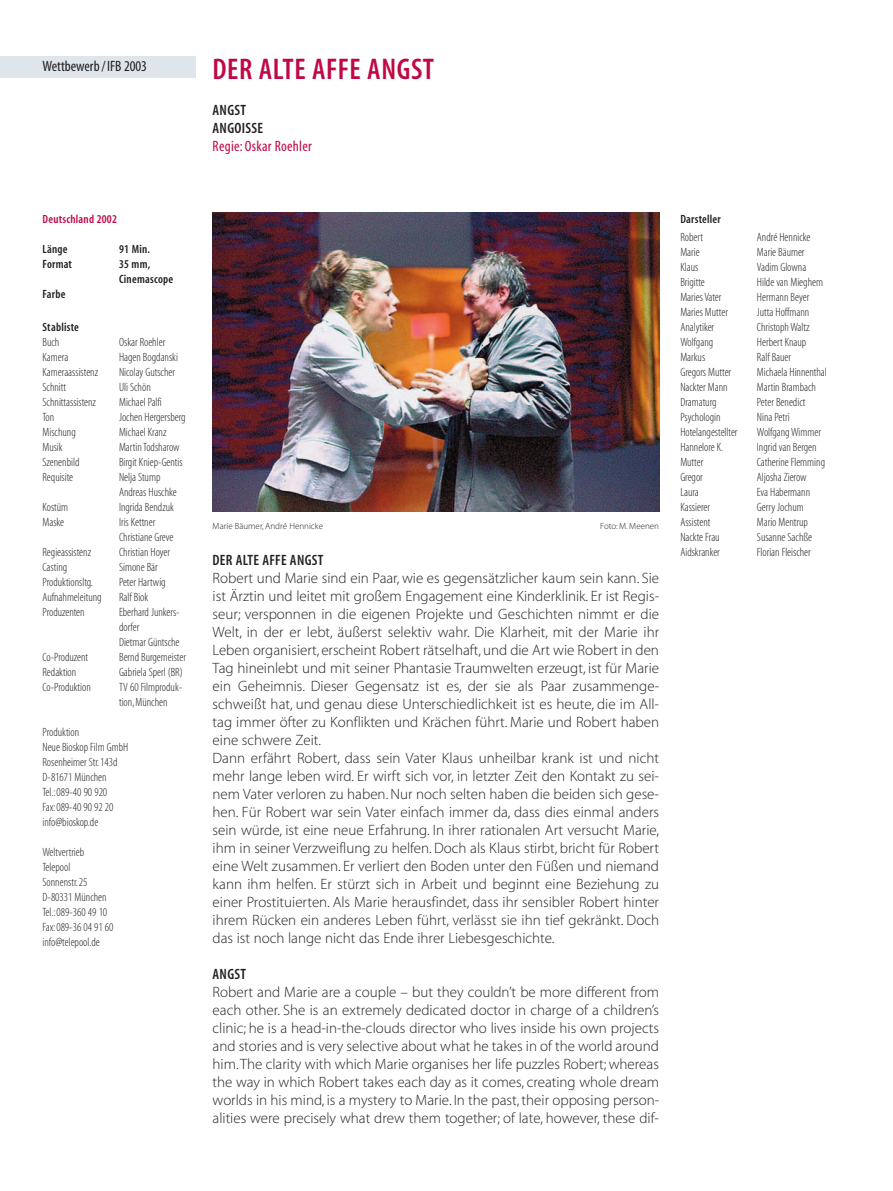
<style>
.page{position:relative;width:893px;height:1191px;background:#fff}
.page>*{position:absolute;margin:0;border:0;box-sizing:border-box;transform-origin:0 0}
.t1{font:30px "Myriad MM 565 300";letter-spacing:.02em;color:#c00844}
.t2{font:15px/18px "Myriad MM 215 600";color:#231f20}
.t3{font:15px/18px "Myriad MM 565 300";letter-spacing:.02em;color:#231f20}
.t4{font:15px "Myriad MM 400 300";letter-spacing:.02em;color:#c00844}
.t5{font:15px "Myriad MM 400 300";color:#231f20}
.t6{font:12px/15px "Myriad MM 215 300";color:#231f20}
.t7{font:12px/15px "Myriad MM 565 300";letter-spacing:.02em;color:#231f20}
.t8{font:12px "Myriad MM 565 300";letter-spacing:.02em;color:#c00844}
.t9{font:9px "Myriad MM 215 600";color:#231f20}
</style>
<div class="page">
<img style="left:213px;top:213px;width:446px;height:298px">
<div style="left:0;top:57px;width:196px;height:21px;background:#dee6eb"></div>
<p class="t5" style="left:43px;top:61px;width:106px">Wettbewerb /IFB 2003</p>
<p class="t8" style="left:43px;top:215px;width:76px">Deutschland 2002</p>
<p class="t7" style="left:43px;top:242px;width:27px">Länge</p>
<p class="t7" style="left:119px;top:242px;width:33px">91 Min.</p>
<p class="t7" style="left:43px;top:257px;width:31px">Format</p>
<p class="t7" style="left:119px;top:257px;width:56px">35 mm,<br>Cinemascope</p>
<p class="t7" style="left:43px;top:287px;width:24px">Farbe</p>
<p class="t7" style="left:43px;top:320px;width:38px">Stabliste</p>
<p class="t6" style="left:43px;top:335px;width:18px">Buch</p>
<p class="t6" style="left:119px;top:335px;width:48px">Oskar Roehler</p>
<p class="t6" style="left:43px;top:350px;width:27px">Kamera</p>
<p class="t6" style="left:119px;top:350px;width:61px">Hagen Bogdanski</p>
<p class="t6" style="left:43px;top:365px;width:57px">Kameraassistenz</p>
<p class="t6" style="left:119px;top:365px;width:58px">Nicolay Gutscher</p>
<p class="t6" style="left:43px;top:380px;width:25px">Schnitt</p>
<p class="t6" style="left:119px;top:380px;width:33px">Uli Schön</p>
<p class="t6" style="left:43px;top:395px;width:55px">Schnittassistenz</p>
<p class="t6" style="left:119px;top:395px;width:44px">Michael Palfi</p>
<p class="t6" style="left:43px;top:410px;width:13px">Ton</p>
<p class="t6" style="left:119px;top:410px;width:68px">Jochen Hergersberg</p>
<p class="t6" style="left:43px;top:425px;width:35px">Mischung</p>
<p class="t6" style="left:119px;top:425px;width:49px">Michael Kranz</p>
<p class="t6" style="left:43px;top:440px;width:22px">Musik</p>
<p class="t6" style="left:119px;top:440px;width:62px">Martin Todsharow</p>
<p class="t6" style="left:43px;top:455px;width:38px">Szenenbild</p>
<p class="t6" style="left:119px;top:455px;width:65px">Birgit Kniep-Gentis</p>
<p class="t6" style="left:43px;top:470px;width:32px">Requisite</p>
<p class="t6" style="left:119px;top:470px;width:59px">Nelja Stump<br>Andreas Huschke</p>
<p class="t6" style="left:43px;top:500px;width:27px">Kostüm</p>
<p class="t6" style="left:119px;top:500px;width:56px">Ingrida Bendzuk</p>
<p class="t6" style="left:43px;top:515px;width:23px">Maske</p>
<p class="t6" style="left:119px;top:515px;width:56px">Iris Kettner<br>Christiane Greve</p>
<p class="t6" style="left:43px;top:545px;width:50px">Regieassistenz</p>
<p class="t6" style="left:119px;top:545px;width:53px">Christian Hoyer</p>
<p class="t6" style="left:43px;top:560px;width:26px">Casting</p>
<p class="t6" style="left:119px;top:560px;width:40px">Simone Bär</p>
<p class="t6" style="left:43px;top:575px;width:52px">Produktionsltg.</p>
<p class="t6" style="left:119px;top:575px;width:48px">Peter Hartwig</p>
<p class="t6" style="left:43px;top:590px;width:61px">Aufnahmeleitung</p>
<p class="t6" style="left:119px;top:590px;width:31px">Ralf Biok</p>
<p class="t6" style="left:43px;top:605px;width:44px">Produzenten</p>
<p class="t6" style="left:119px;top:605px;width:62px">Eberhard Junkers&shy;dorfer<br>Dietmar Güntsche</p>
<p class="t6" style="left:43px;top:650px;width:47px">Co-Produzent</p>
<p class="t6" style="left:119px;top:650px;width:68px">Bernd Burgemeister</p>
<p class="t6" style="left:43px;top:665px;width:35px">Redaktion</p>
<p class="t6" style="left:119px;top:665px;width:65px">Gabriela Sperl (BR)</p>
<p class="t6" style="left:43px;top:680px;width:50px">Co-Produktion</p>
<p class="t6" style="left:119px;top:680px;width:65px">TV 60 Filmproduk&shy;tion,München</p>
<p class="t6" style="left:43px;top:725px;width:87px">Produktion<br>Neue Bioskop Film GmbH<br>Rosenheimer Str.143d<br>D-81671 München<br>Tel.:089-40 90 920<br>Fax:089-40 90 92 20 info@bioskop.de</p>
<p class="t6" style="left:43px;top:845px;width:72px">Weltvertrieb<br>Telepool<br>Sonnenstr.25<br>D-80331 München<br>Tel.:089-360 49 10<br>Fax:089-36 04 91 60 info@telepool.de</p>
<h1 class="t1" style="left:213px;top:58px;width:223px">DER ALTE AFFE ANGST</h1>
<p class="t3" style="left:213px;top:102px;width:52px">ANGST<br>ANGOISSE</p>
<p class="t4" style="left:213px;top:140px;width:101px">Regie: Oskar Roehler</p>
<p class="t9" style="left:213px;top:522px;width:112px">Marie Bäumer, André Hennicke</p>
<p class="t9" style="left:600px;top:522px;width:60px">Foto: M. Meenen</p>
<p class="t3" style="left:213px;top:552px;width:112px">DER ALTE AFFE ANGST</p>
<p class="t2" style="left:213px;top:570px;width:448px">Robert und Marie sind ein Paar, wie es gegensätzlicher kaum sein kann. Sie ist Ärztin und leitet mit großem Engagement eine Kinderklinik. Er ist Regis&shy;seur; versponnen in die eigenen Projekte und Geschichten nimmt er die Welt, in der er lebt, äußerst selektiv wahr. Die Klarheit, mit der Marie ihr Leben organisiert, erscheint Robert rätselhaft, und die Art wie Robert in den Tag hineinlebt und mit seiner Phantasie Traumwelten erzeugt, ist für Marie ein Geheimnis. Dieser Gegensatz ist es, der sie als Paar zusammenge&shy;schweißt hat, und genau diese Unterschiedlichkeit ist es heute, die im All&shy;tag immer öfter zu Konflikten und Krächen führt. Marie und Robert haben eine schwere Zeit.<br>Dann erfährt Robert, dass sein Vater Klaus unheilbar krank ist und nicht mehr lange leben wird. Er wirft sich vor, in letzter Zeit den Kontakt zu sei&shy;nem Vater verloren zu haben. Nur noch selten haben die beiden sich gese&shy;hen. Für Robert war sein Vater einfach immer da, dass dies einmal anders sein würde, ist eine neue Erfahrung. In ihrer rationalen Art versucht Marie, ihm in seiner Verzweiflung zu helfen. Doch als Klaus stirbt, bricht für Robert eine Welt zusammen. Er verliert den Boden unter den Füßen und niemand kann ihm helfen. Er stürzt sich in Arbeit und beginnt eine Beziehung zu einer Prostituierten. Als Marie herausfindet, dass ihr sensibler Robert hinter ihrem Rücken ein anderes Leben führt, verlässt sie ihn tief gekränkt. Doch das ist noch lange nicht das Ende ihrer Liebesgeschichte.</p>
<p class="t3" style="left:213px;top:966px;width:35px">ANGST</p>
<p class="t2" style="left:213px;top:984px;width:448px;text-align:justify">Robert and Marie are a couple – but they couldn’t be more different from each other. She is an extremely dedicated doctor in charge of a children’s clinic; he is a head-in-the-clouds director who lives inside his own projects and stories and is very selective about what he takes in of the world around him.The clarity with which Marie organises her life puzzles Robert; whereas the way in which Robert takes each day as it comes, creating whole dream worlds in his mind, is a mystery to Marie. In the past, their opposing person&shy;alities were precisely what drew them together; of late, however, these dif-</p>
<p class="t7" style="left:680px;top:212px;width:42px">Darsteller</p>
<p class="t6" style="left:680px;top:230px;width:24px">Robert</p>
<p class="t6" style="left:757px;top:230px;width:55px">André Hennicke</p>
<p class="t6" style="left:680px;top:245px;width:21px">Marie</p>
<p class="t6" style="left:757px;top:245px;width:49px">Marie Bäumer</p>
<p class="t6" style="left:680px;top:260px;width:19px">Klaus</p>
<p class="t6" style="left:757px;top:260px;width:51px">Vadim Glowna</p>
<p class="t6" style="left:680px;top:275px;width:26px">Brigitte</p>
<p class="t6" style="left:757px;top:275px;width:68px">Hilde van Mieghem</p>
<p class="t6" style="left:680px;top:290px;width:43px">Maries Vater</p>
<p class="t6" style="left:757px;top:290px;width:54px">Hermann Beyer</p>
<p class="t6" style="left:680px;top:305px;width:49px">Maries Mutter</p>
<p class="t6" style="left:757px;top:305px;width:54px">Jutta Hoffmann</p>
<p class="t6" style="left:680px;top:320px;width:35px">Analytiker</p>
<p class="t6" style="left:757px;top:320px;width:54px">Christoph Waltz</p>
<p class="t6" style="left:680px;top:335px;width:34px">Wolfgang</p>
<p class="t6" style="left:757px;top:335px;width:51px">Herbert Knaup</p>
<p class="t6" style="left:680px;top:350px;width:26px">Markus</p>
<p class="t6" style="left:757px;top:350px;width:36px">Ralf Bauer</p>
<p class="t6" style="left:680px;top:365px;width:52px">Gregors Mutter</p>
<p class="t6" style="left:757px;top:365px;width:71px">Michaela Hinnenthal</p>
<p class="t6" style="left:680px;top:380px;width:49px">Nackter Mann</p>
<p class="t6" style="left:757px;top:380px;width:61px">Martin Brambach</p>
<p class="t6" style="left:680px;top:395px;width:38px">Dramaturg</p>
<p class="t6" style="left:757px;top:395px;width:50px">Peter Benedict</p>
<p class="t6" style="left:680px;top:410px;width:42px">Psychologin</p>
<p class="t6" style="left:757px;top:410px;width:34px">Nina Petri</p>
<p class="t6" style="left:680px;top:425px;width:59px">Hotelangestellter</p>
<p class="t6" style="left:757px;top:425px;width:66px">Wolfgang Wimmer</p>
<p class="t6" style="left:680px;top:440px;width:44px">Hannelore K.</p>
<p class="t6" style="left:757px;top:440px;width:61px">Ingrid van Bergen</p>
<p class="t6" style="left:680px;top:455px;width:24px">Mutter</p>
<p class="t6" style="left:757px;top:455px;width:70px">Catherine Flemming</p>
<p class="t6" style="left:680px;top:470px;width:24px">Gregor</p>
<p class="t6" style="left:757px;top:470px;width:51px">Aljosha Zierow</p>
<p class="t6" style="left:680px;top:485px;width:20px">Laura</p>
<p class="t6" style="left:757px;top:485px;width:55px">Eva Habermann</p>
<p class="t6" style="left:680px;top:500px;width:31px">Kassierer</p>
<p class="t6" style="left:757px;top:500px;width:48px">Gerry Jochum</p>
<p class="t6" style="left:680px;top:515px;width:32px">Assistent</p>
<p class="t6" style="left:757px;top:515px;width:52px">Mario Mentrup</p>
<p class="t6" style="left:680px;top:530px;width:41px">Nackte Frau</p>
<p class="t6" style="left:757px;top:530px;width:57px">Susanne Sachße</p>
<p class="t6" style="left:680px;top:545px;width:41px">Aidskranker</p>
<p class="t6" style="left:757px;top:545px;width:55px">Florian Fleischer</p>
</div>
